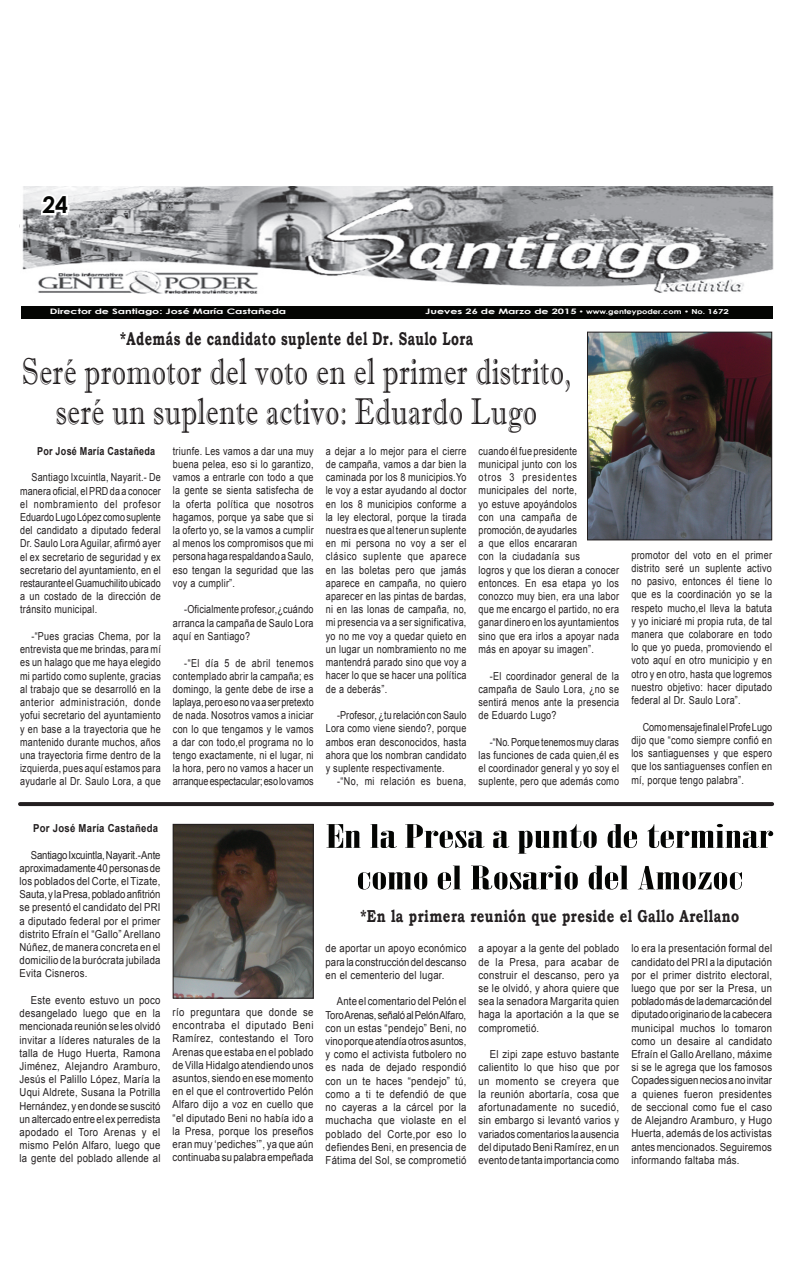
<style>
.page{position:relative;width:792px;height:1276px;background:#fff}
.page>*{position:absolute;margin:0;border:0;box-sizing:border-box;transform-origin:0 0}
.t1{font:37.3px/40.3px "Imprint MT Shadow";letter-spacing:.02em;color:#231f20;text-align:center;scale:.76 1}
.t2{font:32.3px/41.5px "Onyx";color:#040503;text-align:center;scale:1.82 1}
.t3{font:700 23px "Century Gothic";color:#040503}
.t4{font:700 18.5px "Bookman Old Style";letter-spacing:.035em;color:#231f20;scale:.69 1}
.t5{font:700 17.3px "Bookman Old Style";letter-spacing:.035em;color:#231f20;scale:.76 1}
.t6{font:11px/13.2px "Arial";letter-spacing:.03em;color:#231f20;text-align:justify;scale:.82 1}
.t7{font:11px/13.2px "Arial";letter-spacing:.03em;color:#231f20;text-align:justify;scale:.87 1}
.t8{font:700 11px "Arial";letter-spacing:.03em;color:#231f20;scale:.82 1}
.t9{font:700 11px "Arial";letter-spacing:.03em;color:#231f20;scale:.87 1}
.t10{font:700 7.5px "Century Gothic";color:#fff;scale:1.47 1}
.t11{font:700 6.8px "Century Gothic";color:#fff;scale:1.22 1}
.s1{font-size:7.5px}
</style>
<div class="page">
<img style="left:22px;top:186px;width:751px;height:109px">
<div style="left:21px;top:306px;width:752px;height:13px;background:#040503"></div>
<img style="left:589px;top:334px;width:181px;height:204px">
<div style="left:587px;top:332px;width:185px;height:208px;border:1px solid #231f20"></div>
<svg style="left:20px;top:802px;width:752px;height:4px;background:#262223"></svg>
<img style="left:175px;top:826px;width:137px;height:170px">
<div style="left:173px;top:824px;width:141px;height:174px;border:1px solid #231f20"></div>
<svg style="left:19px;top:186px;width:255px;height:42px"></svg>
<h3 class="t3" style="left:42px;top:187px;width:27px">24</h3>
<p class="t10" style="left:50px;top:305px;width:162px">Director de Santiago: José María Castañeda</p>
<p class="t11" style="left:425px;top:306px;width:250px"><span class="s1">Jueves 26 de Marzo de 2015</span> • www.genteypoder.com • No. 1672</p>
<h3 class="t4" style="left:120px;top:325px;width:513px">*Además de candidato suplente del Dr. Saulo Lora</h3>
<h1 class="t1" style="left:22px;top:351px;width:725px">Seré promotor del voto en el primer distrito, seré un suplente activo: Eduardo Lugo</h1>
<p class="t8" style="left:37px;top:443px;width:146px">Por José María Castañeda</p>
<p class="t6" style="left:20px;top:471px;width:173px;text-indent:11px">Santiago Ixcuintla, Nayarit.- De manera oficial, el PRD da a conocer el nombramiento del profesor Eduardo Lugo López como suplente del candidato a diputado federal Dr. Saulo Lora Aguilar, afirmó ayer el ex secretario de seguridad y ex secretario del ayuntamiento, en el restaurante el Guamuchilito ubicado a un costado de la dirección de tránsito municipal.</p>
<p class="t6" style="left:20px;top:630px;width:173px;text-indent:11px">-“Pues gracias Chema, por la entrevista que me brindas, para mí es un halago que me haya elegido mi partido como suplente, gracias al trabajo que se desarrolló en la anterior administración, donde yofui secretario del ayuntamiento y en base a la trayectoria que he mantenido durante muchos, años una trayectoria firme dentro de la izquierda, pues aquí estamos para ayudarle al Dr. Saulo Lora, a que</p>
<p class="t6" style="left:173px;top:444px;width:173px">triunfe. Les vamos a dar una muy buena pelea, eso si lo garantizo, vamos a entrarle con todo a que la gente se sienta satisfecha de la oferta política que nosotros hagamos, porque ya sabe que si la oferto yo, se la vamos a cumplir al menos los compromisos que mi persona haga respaldando a Saulo, eso tengan la seguridad que las voy a cumplir”.</p>
<p class="t6" style="left:173px;top:603px;width:173px;text-indent:11px">-Oficialmente profesor,¿cuándo arranca la campaña de Saulo Lora aquí en Santiago?</p>
<p class="t6" style="left:173px;top:656px;width:173px;text-indent:11px">-“El día 5 de abril tenemos contemplado abrir la campaña; es domingo, la gente debe de irse a laplaya, pero eso no va a ser pretexto de nada. Nosotros vamos a iniciar con lo que tengamos y le vamos a dar con todo,el programa no lo tengo exactamente, ni el lugar, ni la hora, pero no vamos a hacer un arranque espectacular; eso lo vamos</p>
<p class="t6" style="left:326px;top:444px;width:173px">a dejar a lo mejor para el cierre de campaña, vamos a dar bien la caminada por los 8 municipios.Yo le voy a estar ayudando al doctor en los 8 municipios conforme a la ley electoral, porque la tirada nuestra es que al tener un suplente en mi persona no voy a ser el clásico suplente que aparece en las boletas pero que jamás aparece en campaña, no quiero aparecer en las pintas de bardas, ni en las lonas de campaña, no, mi presencia va a ser significativa, yo no me voy a quedar quieto en un lugar un nombramiento no me mantendrá parado sino que voy a hacer lo que se hacer una política de a deberás”.</p>
<p class="t6" style="left:326px;top:709px;width:173px;text-indent:11px">-Profesor, ¿tu relación con Saulo Lora como viene siendo?, porque ambos eran desconocidos, hasta ahora que los nombran candidato y suplente respectivamente.</p>
<p class="t6" style="left:337px;top:775px;width:159px">-“No, mi relación es buena,</p>
<p class="t6" style="left:479px;top:444px;width:173px;text-align:left">cuando él fue presidente municipal junto con los<br>otros 3 presidentes municipales del norte,<br>yo estuve apoyándolos<br>con una campaña de promoción, de ayudarles<br>a que ellos encararan<br>con la ciudadanía sus<br>logros y que los dieran a conocer entonces. En esa etapa yo los conozco muy bien, era una labor que me encargo el partido, no era ganar dinero en los ayuntamientos sino que era irlos a apoyar nada más en apoyar su imagen”.</p>
<p class="t6" style="left:479px;top:669px;width:173px;text-indent:11px">-El coordinador general de la campaña de Saulo Lora, ¿no se sentirá menos ante la presencia de Eduardo Lugo?</p>
<p class="t6" style="left:479px;top:735px;width:173px;text-indent:11px">-“No. Porque tenemos muy claras las funciones de cada quien,él es el coordinador general y yo soy el suplente, pero que además como</p>
<p class="t6" style="left:631px;top:548px;width:173px">promotor del voto en el primer distrito seré un suplente activo no pasivo, entonces él tiene lo que es la coordinación yo se la respeto mucho,el lleva la batuta y yo iniciaré mi propia ruta, de tal manera que colaborare en todo lo que yo pueda, promoviendo el voto aquí en otro municipio y en otro y en otro, hasta que logremos nuestro objetivo: hacer diputado federal al Dr. Saulo Lora”.</p>
<p class="t6" style="left:631px;top:720px;width:173px;text-indent:11px">Como mensaje final el Profe Lugo dijo que “como siempre confió en los santiaguenses y que espero que los santiaguenses confíen en mí, porque tengo palabra”.</p>
<p class="t9" style="left:33px;top:820px;width:145px">Por José María Castañeda</p>
<p class="t7" style="left:20px;top:848px;width:164px;text-indent:11px">Santiago Ixcuintla, Nayarit.- Ante aproximadamente 40 personas de los poblados del Corte, el Tizate, Sauta, y la Presa, poblado anfitrión se presentó el candidato del PRI a diputado federal por el primer distrito Efraín el “Gallo” Arellano Núñez, de manera concreta en el domicilio de la burócrata jubilada Evita Cisneros.</p>
<p class="t7" style="left:20px;top:993px;width:164px;text-indent:11px">Este evento estuvo un poco desangelado luego que en la mencionada reunión se les olvidó invitar a líderes naturales de la talla de Hugo Huerta, Ramona Jiménez, Alejandro Aramburo, Jesús el Palillo López, María la Uqui Aldrete, Susana la Potrilla Hernández, y en donde se suscitó un altercado entre el ex perredista apodado el Toro Arenas y el mismo Pelón Alfaro, luego que la gente del poblado allende al</p>
<p class="t7" style="left:173px;top:1005px;width:164px">río preguntara que donde se encontraba el diputado Beni Ramírez, contestando el Toro Arenas que estaba en el poblado de Villa Hidalgo atendiendo unos asuntos, siendo en ese momento en el que el controvertido Pelón Alfaro dijo a voz en cuello que “el diputado Beni no había ido a la Presa, porque los preseños eran muy ‘pediches’”, ya que aún continuaba su palabra empeñada</p>
<h2 class="t2" style="left:326px;top:815px;width:247px">En la Presa a punto de terminar como el Rosario del Amozoc</h2>
<h3 class="t5" style="left:360px;top:904px;width:500px">*En la primera reunión que preside el Gallo Arellano</h3>
<p class="t7" style="left:326px;top:942px;width:163px">de aportar un apoyo económico para la construcción del descanso en el cementerio del lugar.</p>
<p class="t7" style="left:326px;top:995px;width:163px;text-indent:11px">Ante el comentario del Pelón el Toro Arenas, señaló al Pelón Alfaro, con un estas “pendejo” Beni, no vino porque atendía otros asuntos, y como el activista futbolero no es nada de dejado respondió con un te haces “pendejo” tú, como a ti te defendió de que no cayeras a la cárcel por la muchacha que violaste en el poblado del Corte,por eso lo defiendes Beni, en presencia de Fátima del Sol, se comprometió</p>
<p class="t7" style="left:478px;top:942px;width:163px">a apoyar a la gente del poblado de la Presa, para acabar de construir el descanso, pero ya se le olvidó, y ahora quiere que sea la senadora Margarita quien haga la aportación a la que se comprometió.</p>
<p class="t7" style="left:478px;top:1048px;width:163px;text-indent:11px">El zipi zape estuvo bastante calientito lo que hiso que por un momento se creyera que la reunión abortaría, cosa que afortunadamente no sucedió, sin embargo si levantó varios y variados comentarios la ausencia del diputado Beni Ramírez, en un evento de tanta importancia como</p>
<p class="t7" style="left:631px;top:942px;width:163px">lo era la presentación formal del candidato del PRI a la diputación por el primer distrito electoral, luego que por ser la Presa, un poblado más de la demarcación del diputado originario de la cabecera municipal muchos lo tomaron como un desaire al candidato Efraín el Gallo Arellano, máxime si se le agrega que los famosos Copades siguen necios a no invitar a quienes fueron presidentes de seccional como fue el caso de Alejandro Aramburo, y Hugo Huerta, además de los activistas antes mencionados. Seguiremos informando faltaba más.</p>
</div>
